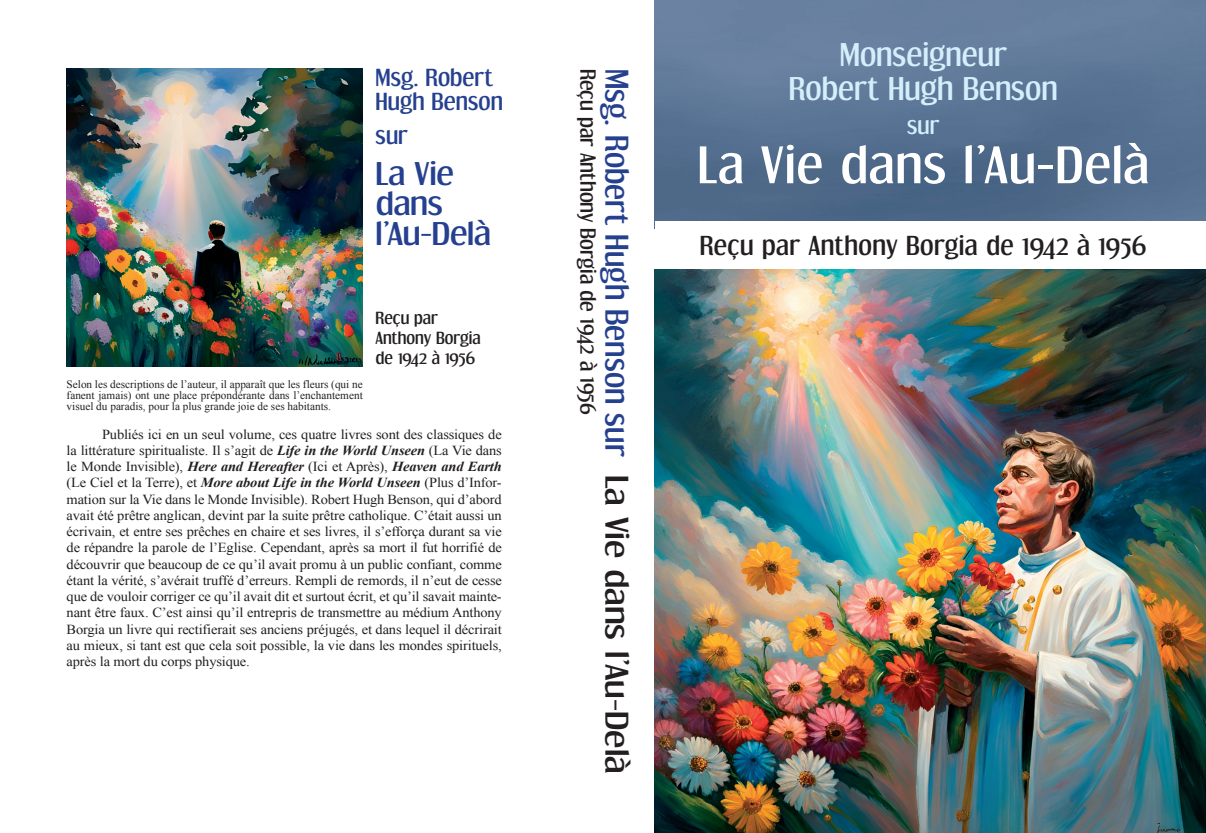
<style>
.page{position:relative;width:1206px;height:833px;background:#fff}
.page>*{position:absolute;margin:0;border:0;box-sizing:border-box;transform-origin:0 0}
.t1{font:48.12px "Dream Orphanage Rg";letter-spacing:.015em;color:#fff;scale:1.09 1}
.t2{font:30px "Dream Orphanage Rg";color:#25408f;scale:1.05 1}
.t3{font:30px/33.4px "Dream Orphanage Rg";color:#d4effb;text-align:center;scale:1.05 1}
.t4{font:30px/30px "Dream Orphanage Rg";color:#25408f;scale:1.15 1}
.t5{font:25px "Dream Orphanage Rg";letter-spacing:.015em;color:#231f20;scale:1.05 1}
.t6{font:22.5px/23.8px "Dream Orphanage Rg";color:#25408f;scale:1.05 1}
.t7{font:22.5px "Dream Orphanage Rg";color:#d4effb;scale:1.05 1}
.t8{font:20px "Dream Orphanage Rg";color:#231f20;scale:1.05 1}
.t9{font:16px/20px "Dream Orphanage Rg";color:#231f20;scale:1.05 1}
.t10{font:13.75px/16.2px "Times New Roman";letter-spacing:-.01em;color:#231f20;text-align:justify;scale:1.05 1}
.t11{font:11.25px/11.2px "Times New Roman";color:#231f20;text-align:justify}
.s1{font-weight:700;font-style:italic}
.s2{color:#231f20}
</style>
<div class="page">
<img style="left:67px;top:69px;width:296px;height:298px">
<img style="left:655px;top:0;width:551px;height:221px">
<img style="left:655px;top:269px;width:551px;height:563px">
<h3 class="t6" style="left:376px;top:66px;width:123px">Msg. Robert<br>Hugh Benson</h3>
<h3 class="t6" style="left:376px;top:124px;width:32px">sur</h3>
<h2 class="t4" style="left:376px;top:158px;width:102px">La Vie dans l’Au-Delà</h2>
<p class="t11" style="left:67px;top:378px;width:298px">Selon les descriptions de l’auteur, il apparaît que les fleurs (qui ne fanent jamais) ont une place prépondérante dans l’enchantement visuel du paradis, pour la plus grande joie de ses habitants.</p>
<p class="t9" style="left:376px;top:308px;width:101px">Reçu par<br>Anthony Borgia de 1942 à 1956</p>
<p class="t10" style="left:67px;top:425px;width:416px;text-indent:35px">Publiés ici en un seul volume, ces quatre livres sont des classiques de la littérature spiritualiste. Il s’agit de <span class="s1">Life in the World Unseen</span> (La Vie dans le Monde Invisible), <span class="s1">Here and Hereafter</span> (Ici et Après), <span class="s1">Heaven and Earth </span>(Le Ciel et la Terre), et <span class="s1">More about Life in the World Unseen</span> (Plus d’Infor&shy;mation sur la Vie dans le Monde Invisible). Robert Hugh Benson, qui d’abord avait été prêtre anglican, devint par la suite prêtre catholique. C’était aussi un écrivain, et entre ses prêches en chaire et ses livres, il s’efforça durant sa vie de répandre la parole de l’Eglise. Cependant, après sa mort il fut horrifié de découvrir que beaucoup de ce qu’il avait promu à un public confiant, comme étant la vérité, s’avérait truffé d’erreurs. Rempli de remords, il n’eut de cesse que de vouloir corriger ce qu’il avait dit et surtout écrit, et qu’il savait mainte&shy;nant être faux. C’est ainsi qu’il entrepris de transmettre au médium Anthony Borgia un livre qui rectifierait ses anciens préjugés, et dans lequel il décrirait au mieux, si tant est que cela soit possible, la vie dans les mondes spirituels, après la mort du corps physique.</p>
<h3 class="t8" style="left:600px;top:69px;width:331px;rotate:90deg">Reçu par Anthony Borgia de 1942 à 1956</h3>
<h2 class="t2" style="left:635px;top:69px;width:673px;rotate:90deg">Msg. Robert Hugh Benson sur <span class="s2">La Vie dans l’Au-Delà</span></h2>
<h2 class="t3" style="left:789px;top:38px;width:257px">Monseigneur<br>Robert Hugh Benson</h2>
<h3 class="t7" style="left:907px;top:112px;width:32px">sur</h3>
<h1 class="t1" style="left:697px;top:136px;width:416px">La Vie dans l’Au-Delà</h1>
<h3 class="t5" style="left:700px;top:230px;width:427px">Reçu par Anthony Borgia de 1942 à 1956</h3>
</div>
